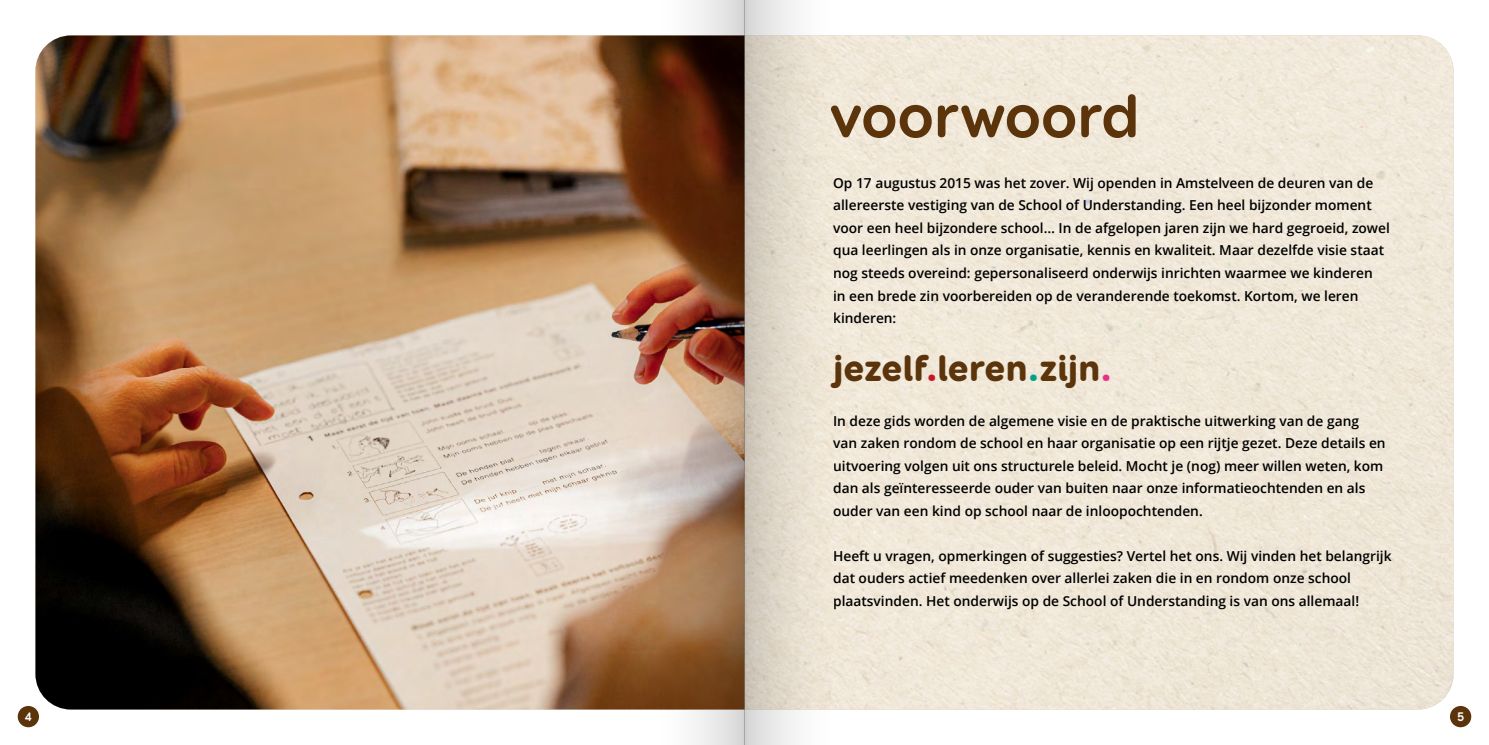
<style>
.page{position:relative;width:1489px;height:745px;background:#fff}
.page>*{position:absolute;margin:0;border:0;box-sizing:border-box;transform-origin:0 0}
.t1{font:700 62.5px "Booster Next FY";letter-spacing:-.01em;color:#5b340b}
.t2{font:900 37.5px "Booster Next FY";letter-spacing:-.005em;color:#5b340b}
.t3{font:600 13.75px/22.5px "Open Sans";color:#000}
.t4{font:700 12.5px "Booster Next FY";color:#fff}
.s1{color:#c61624}
.s2{color:#00a089}
.s3{color:#e83186}
</style>
<div class="page">
<img style="left:833px;top:35px;width:620px;height:674px">
<img style="left:35px;top:35px;width:621px;height:674px">
<div style="left:1449px;top:705px;width:21px;height:21px;background:#5b340b;border-radius:50%"></div>
<div style="left:18px;top:705px;width:21px;height:21px;background:#5b340b;border-radius:50%"></div>
<img style="left:656px;top:0;width:88px;height:744px">
<svg style="left:744px;top:0;width:89px;height:744px;background:#e1d9cc"></svg>
<h1 class="t1" style="left:829px;top:76px;width:312px">voorwoord</h1>
<p class="t3" style="left:833px;top:171px;width:558px">Op 17 augustus 2015 was het zover. Wij openden in Amstelveen de deuren van de allereerste vestiging van de School of Understanding. Een heel bijzonder moment voor een heel bijzondere school… In de afgelopen jaren zijn we hard gegroeid, zowel qua leerlingen als in onze organisatie, kennis en kwaliteit. Maar dezelfde visie staat nog steeds overeind: gepersonaliseerd onderwijs inrichten waarmee we kinderen<br>in een brede zin voorbereiden op de veranderende toekomst. Kortom, we leren kinderen:</p>
<h2 class="t2" style="left:833px;top:343px;width:281px">jezelf<span class="s1">.</span>leren<span class="s2">.</span>zijn<span class="s3">.</span></h2>
<p class="t3" style="left:833px;top:409px;width:554px">In deze gids worden de algemene visie en de praktische uitwerking van de gang van zaken rondom de school en haar organisatie op een rijtje gezet. Deze details en uitvoering volgen uit ons structurele beleid. Mocht je (nog) meer willen weten, kom dan als geïnteresseerde ouder van buiten naar onze informatieochtenden en als ouder van een kind op school naar de inloopochtenden.</p>
<p class="t3" style="left:833px;top:544px;width:560px">Heeft u vragen, opmerkingen of suggesties? Vertel het ons. Wij vinden het belangrijk dat ouders actief meedenken over allerlei zaken die in en rondom onze school plaatsvinden. Het onderwijs op de School of Understanding is van ons allemaal!</p>
<p class="t4" style="left:25px;top:708px;width:9px">4</p>
<p class="t4" style="left:1456px;top:708px;width:9px">5</p>
</div>
